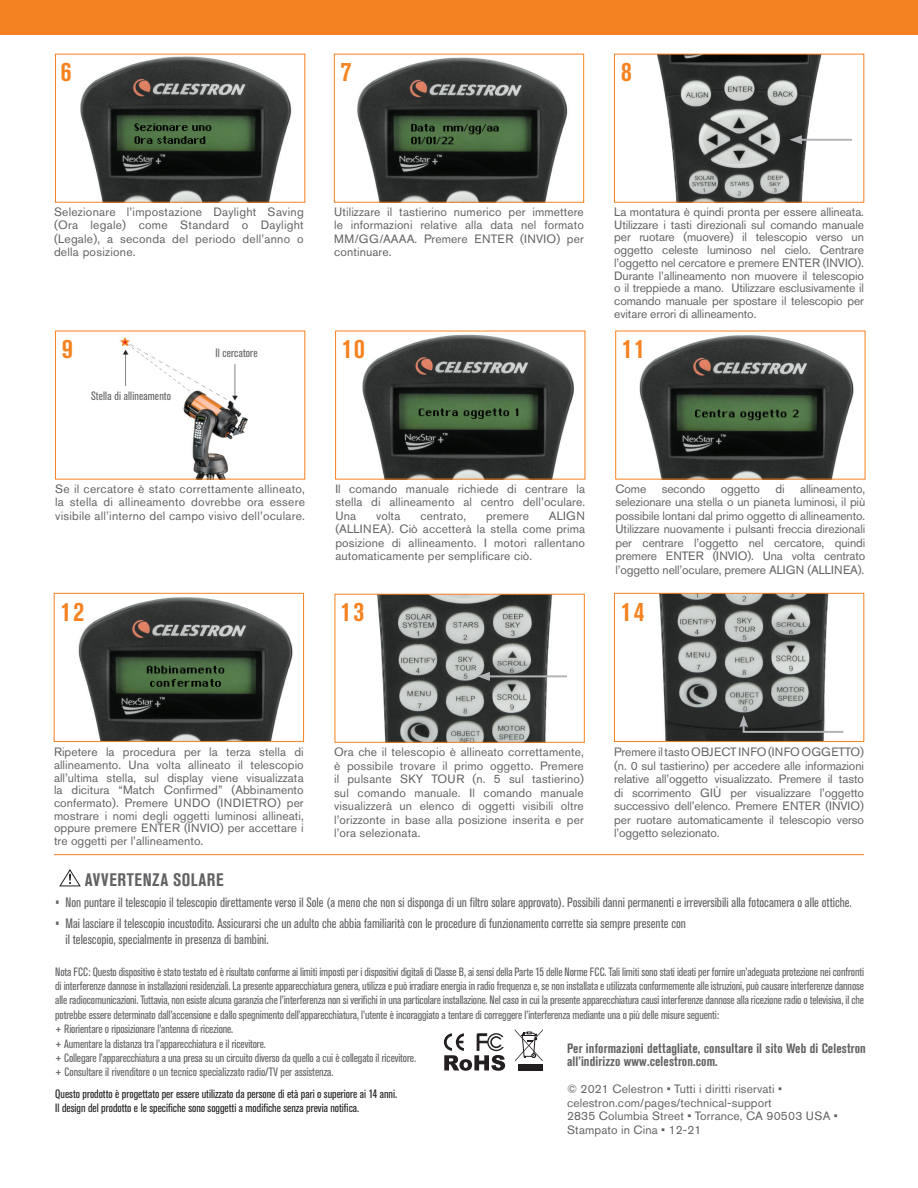
<style>
.page{position:relative;width:918px;height:1188px;background:#fff}
.page>*{position:absolute;margin:0;border:0;box-sizing:border-box;transform-origin:0 0}
.t1{font:700 condensed 27px "Akzidenz Grotesk Pro";letter-spacing:.07em;color:#f58220}
.t2{font:700 condensed 18px "Akzidenz Grotesk Pro";letter-spacing:.035em;color:#636366}
.t3{font:condensed 13.5px/16.2px "Akzidenz Grotesk Pro";color:#636366}
.t4{font:700 condensed 13.5px/13.5px "Akzidenz Grotesk Pro";letter-spacing:.01em;color:#636366}
.t5{font:12px/13.5px "Akzidenz Grotesk Pro";letter-spacing:.01em;color:#636366;text-align:justify}
.t6{font:condensed 12px/14.4px "Akzidenz Grotesk Pro";letter-spacing:-.01em;color:#636366}
.t7{font:condensed 12px/14.4px "Akzidenz Grotesk Pro";color:#231f20}
.t8{font:condensed 12px "Akzidenz Grotesk Pro";letter-spacing:.01em;color:#636366}
.t9{font:12px "Akzidenz Grotesk Pro";letter-spacing:-.01em;color:#636366}
</style>
<div class="page">
<div style="left:0;top:0;width:918px;height:35px;background:#f58220"></div>
<img style="left:377px;top:596px;width:190px;height:145px">
<div style="left:335px;top:594px;width:250px;height:149px;border:1px solid #f58220"></div>
<img style="left:659px;top:595px;width:170px;height:145px">
<div style="left:614px;top:593px;width:250px;height:149px;border:1px solid #f58220"></div>
<img style="left:78px;top:597px;width:215px;height:143px">
<div style="left:54px;top:593px;width:250px;height:149px;border:1px solid #f58220"></div>
<img style="left:80px;top:56px;width:212px;height:144px">
<div style="left:518px;top:1064px;width:25px;height:7px;background:#231f20"></div>
<svg style="left:515px;top:1029px;width:28px;height:32px"></svg>
<svg style="left:444px;top:1033px;width:61px;height:38px"></svg>
<svg style="left:59px;top:869px;width:22px;height:17px"></svg>
<img style="left:362px;top:334px;width:212px;height:143px">
<img style="left:639px;top:335px;width:215px;height:142px">
<hr style="left:54px;top:854px;width:810px;height:1px;background:#f58220">
<img style="left:357px;top:57px;width:211px;height:143px">
<div style="left:334px;top:54px;width:250px;height:148px;border:1px solid #f58220"></div>
<img style="left:657px;top:56px;width:195px;height:144px">
<img style="left:120px;top:337px;width:128px;height:140px">
<hr style="left:798px;top:139px;width:54px;height:2px;background:#b2b3b7">
<svg style="left:789px;top:135px;width:13px;height:9px"></svg>
<hr style="left:486px;top:675px;width:81px;height:2px;background:#b2b3b7">
<svg style="left:478px;top:672px;width:12px;height:9px"></svg>
<svg style="left:739px;top:715px;width:105px;height:19px"></svg>
<h1 class="t1" style="left:61px;top:54px;width:12px">6</h1>
<h1 class="t1" style="left:341px;top:54px;width:12px">7</h1>
<h1 class="t1" style="left:621px;top:54px;width:12px">8</h1>
<p class="t5" style="left:54px;top:205px;width:251px">Selezionare l’impostazione Daylight Saving (Ora legale) come Standard o Daylight (Legale), a seconda del periodo dell’anno o della posizione.</p>
<h1 class="t1" style="left:62px;top:331px;width:12px">9</h1>
<p class="t8" style="left:91px;top:388px;width:82px">Stella di allineamento</p>
<p class="t8" style="left:215px;top:345px;width:44px">Il cercatore</p>
<p class="t5" style="left:334px;top:205px;width:251px">Utilizzare il tastierino numerico per immettere le informazioni relative alla data nel formato MM/GG/AAAA. Premere ENTER (INVIO) per continuare.</p>
<h1 class="t1" style="left:342px;top:331px;width:24px">10</h1>
<p class="t5" style="left:614px;top:205px;width:251px;line-height:12.8px">La montatura è quindi pronta per essere allineata.<br>Utilizzare i tasti direzionali sul comando manuale per ruotare (muovere) il telescopio verso un oggetto celeste luminoso nel cielo. Centrare l’oggetto nel cercatore e premere ENTER (INVIO).<br>Durante l’allineamento non muovere il telescopio o il treppiede a mano. Utilizzare esclusivamente il comando manuale per spostare il telescopio per evitare errori di allineamento.</p>
<h1 class="t1" style="left:622px;top:331px;width:24px">11</h1>
<p class="t5" style="left:55px;top:482px;width:251px">Se il cercatore è stato correttamente allineato, la stella di allineamento dovrebbe ora essere visibile all’interno del campo visivo dell’oculare.</p>
<h1 class="t1" style="left:61px;top:594px;width:25px">12</h1>
<p class="t5" style="left:335px;top:482px;width:251px">Il comando manuale richiede di centrare la stella di allineamento al centro dell’oculare.<br>Una</p>
<p class="t5" style="left:335px;top:509px;width:251px;text-indent:214px">ALIGN (ALLINEA). Ciò accetterà la stella come prima posizione di allineamento. I motori rallentano automaticamente per semplificare ciò.</p>
<p class="t5" style="left:376px;top:509px;width:26px">volta</p>
<p class="t5" style="left:420px;top:509px;width:47px">centrato,</p>
<p class="t5" style="left:486px;top:509px;width:44px">premere</p>
<h1 class="t1" style="left:341px;top:594px;width:25px">13</h1>
<p class="t5" style="left:616px;top:482px;width:32px">Come</p>
<p class="t9" style="left:662px;top:481px;width:45px">secondo</p>
<p class="t9" style="left:721px;top:481px;width:41px">oggetto</p>
<p class="t5" style="left:776px;top:482px;width:11px">di</p>
<p class="t5" style="left:616px;top:482px;width:251px;text-indent:185px">allineamento, selezionare una stella o un pianeta luminosi, il più possibile lontani dal primo oggetto di allineamento.<br>Utilizzare nuovamente i pulsanti freccia direzionali per centrare l’oggetto nel cercatore, quindi premere ENTER (INVIO). Una volta centrato l’oggetto nell’oculare, premere ALIGN (ALLINEA).</p>
<h1 class="t1" style="left:621px;top:594px;width:25px">14</h1>
<p class="t5" style="left:54px;top:745px;width:251px;line-height:12.8px">Ripetere la procedura per la terza stella di allineamento. Una volta allineato il telescopio all’ultima stella, sul display viene visualizzata la dicitura “Match Confirmed” (Abbinamento confermato). Premere UNDO (INDIETRO) per mostrare i nomi degli oggetti luminosi allineati, oppure premere ENTER (INVIO) per accettare i tre oggetti per l’allineamento.</p>
<p class="t5" style="left:334px;top:745px;width:251px">Ora che il telescopio è allineato correttamente, è possibile trovare il primo oggetto. Premere il pulsante SKY TOUR (n. 5 sul tastierino) sul comando manuale. Il comando manuale visualizzerà un elenco di oggetti visibili oltre l’orizzonte in base alla posizione inserita e per l’ora selezionata.</p>
<p class="t5" style="left:614px;top:745px;width:251px">Premere il tasto OBJECT INFO (INFO OGGETTO) (n. 0 sul tastierino) per accedere alle informazioni relative all’oggetto visualizzato. Premere il tasto di scorrimento GIÙ per visualizzare l’oggetto successivo dell’elenco. Premere ENTER (INVIO) per ruotare automaticamente il telescopio verso l’oggetto selezionato.</p>
<h2 class="t2" style="left:85px;top:868px;width:140px">AVVERTENZA SOLARE</h2>
<p class="t3" style="left:55px;top:894px;width:798px">• Non puntare il telescopio il telescopio direttamente verso il Sole (a meno che non si disponga di un filtro solare approvato). Possibili danni permanenti e irreversibili alla fotocamera o alle ottiche.</p>
<p class="t3" style="left:65px;top:914px;width:622px;text-indent:-10px">• Mai lasciare il telescopio incustodito. Assicurarsi che un adulto che abbia familiarità con le procedure di funzionamento corrette sia sempre presente con il telescopio, specialmente in presenza di bambini.</p>
<p class="t6" style="left:55px;top:964px;width:810px">Nota FCC: Questo dispositivo è stato testato ed è risultato conforme ai limiti imposti per i dispositivi digitali di Classe B, ai sensi della Parte 15 delle Norme FCC. Tali limiti sono stati ideati per fornire un’adeguata protezione nei confronti di interferenze dannose in installazioni residenziali. La presente apparecchiatura genera, utilizza e può irradiare energia in radio frequenza e, se non installata e utilizzata conformemente alle istruzioni, può causare interferenze dannose alle radiocomunicazioni. Tuttavia, non esiste alcuna garanzia che l’interferenza non si verifichi in una particolare installazione. Nel caso in cui la presente apparecchiatura causi interferenze dannose alla ricezione radio o televisiva, il che potrebbe essere determinato dall’accensione e dallo spegnimento dell’apparecchiatura, l’utente è incoraggiato a tentare di correggere l’interferenza mediante una o più delle misure seguenti:<br>+ Riorientare o riposizionare l’antenna di ricezione.<br>+ Aumentare la distanza tra l’apparecchiatura e il ricevitore.<br>+ Collegare l’apparecchiatura a una presa su un circuito diverso da quello a cui è collegato il ricevitore.<br>+ Consultare il rivenditore o un tecnico specializzato radio/TV per assistenza.</p>
<p class="t7" style="left:55px;top:1086px;width:343px">Questo prodotto è progettato per essere utilizzato da persone di età pari o superiore ai 14 anni.<br>Il design del prodotto e le specifiche sono soggetti a modifiche senza previa notifica.</p>
<p class="t4" style="left:567px;top:1041px;width:300px">Per informazioni dettagliate, consultare il sito Web di Celestron all’indirizzo www.celestron.com.</p>
<p class="t5" style="left:567px;top:1082px;width:272px;text-align:left">© 2021 Celestron • Tutti i diritti riservati • celestron.com/pages/technical-support<br>2835 Columbia Street • Torrance, CA 90503 USA • Stampato in Cina • 12-21</p>
</div>
